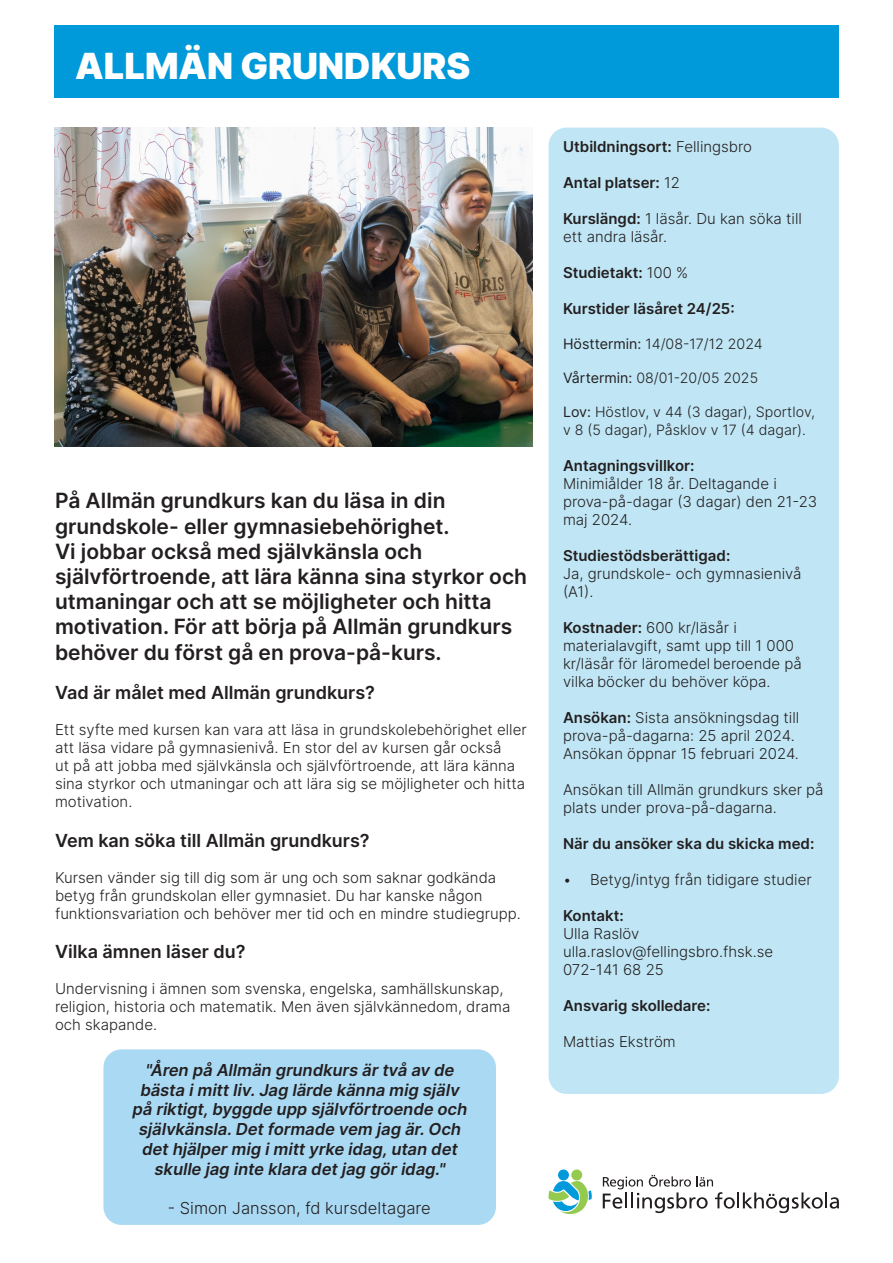
<style>
.page{position:relative;width:893px;height:1263px;background:#fff}
.page>*{position:absolute;margin:0;border:0;box-sizing:border-box;transform-origin:0 0}
.t1{font:900 36px "Inter";color:#fff}
.t2{font:600 21px/25.2px "Inter";color:#231f20}
.t3{font:600 18px "Inter";color:#231f20}
.t4{font:italic 600 16.5px/19.8px "Inter";color:#231f20;text-align:center}
.t5{font:300 16.5px "Inter";color:#231f20}
.t6{font:300 15px/18px "Inter";color:#231f20}
.t7{font:600 15px "Inter";color:#231f20}
.t8{font:300 14.25px/18px "Inter";color:#231f20}
.s1{font-weight:300}
.s2{font-weight:600}
.s3{font-weight:400}
</style>
<div class="page">
<div style="left:549px;top:128px;width:290px;height:966px;background:#c0e6f5;border-radius:18px"></div>
<div style="left:558px;top:1169px;width:11px;height:11px;background:#009ada;border-radius:50%"></div>
<div style="left:571px;top:1169px;width:11px;height:11px;background:#94ca4e;border-radius:50%"></div>
<svg style="left:549px;top:1181px;width:43px;height:33px"></svg>
<svg style="left:603px;top:1175px;width:236px;height:38px"></svg>
<img style="left:54px;top:128px;width:479px;height:318px">
<div style="left:103px;top:1049px;width:393px;height:176px;background:#aad9f3;border-radius:18px"></div>
<div style="left:54px;top:25px;width:785px;height:73px;background:#009ada"></div>
<p class="t1" style="left:75px;top:38px;width:397px">ALLMÄN GRUNDKURS</p>
<p class="t2" style="left:55px;top:487px;width:473px">På Allmän grundkurs kan du läsa in din grundskole- eller gymnasiebehörighet.<br>Vi jobbar också med självkänsla och självförtroende, att lära känna sina styrkor och utmaningar och att se möjligheter och hitta motivation. För att börja på Allmän grundkurs behöver du först gå en prova-på-kurs.</p>
<p class="t3" style="left:55px;top:679px;width:321px">Vad är målet med Allmän grundkurs?</p>
<p class="t6" style="left:55px;top:720px;width:473px">Ett syfte med kursen kan vara att läsa in grundskolebehörighet eller att läsa vidare på gymnasienivå. En stor del av kursen går också<br>ut på att jobba med självkänsla och självförtroende, att lära känna sina styrkor och utmaningar och att lära sig se möjligheter och hitta motivation.</p>
<p class="t3" style="left:55px;top:827px;width:316px">Vem kan söka till Allmän grundkurs?</p>
<p class="t6" style="left:55px;top:868px;width:467px">Kursen vänder sig till dig som är ung och som saknar godkända betyg från grundskolan eller gymnasiet. Du har kanske någon funktionsvariation och behöver mer tid och en mindre studiegrupp.</p>
<p class="t3" style="left:55px;top:938px;width:192px">Vilka ämnen läser du?</p>
<p class="t6" style="left:55px;top:980px;width:457px">Undervisning i ämnen som svenska, engelska, samhällskunskap, religion, historia och matematik. Men även självkännedom, drama och skapande.</p>
<p class="t4" style="left:132px;top:1059px;width:340px">"Åren på Allmän grundkurs ärtvå av de bästa imittliv.Jag lärde känna mig själv på riktigt,byggde upp självförtroende och självkänsla.Detformade vem jag är.Och dethjälpermig imittyrke idag,utan det skulle jag inte klara detjag göridag."</p>
<p class="t5" style="left:168px;top:1197px;width:264px">- Simon Jansson, fd kursdeltagare</p>
<p class="t7" style="left:563px;top:135px;width:191px">Utbildningsort: <span class="s1">Fellingsbro</span></p>
<p class="t7" style="left:563px;top:171px;width:118px">Antal platser: <span class="s1">12</span></p>
<p class="t6" style="left:563px;top:209px;width:240px"><span class="s2">Kurslängd:</span> 1 läsår. Du kan söka till ett andra läsår.</p>
<p class="t7" style="left:563px;top:261px;width:127px">Studietakt: <span class="s1">100 %</span></p>
<p class="t7" style="left:563px;top:297px;width:173px">Kurstider läsåret 24/25:</p>
<p class="t8" style="left:563px;top:334px;width:201px"><span class="s3">Hösttermin:</span> 14/08-17/12 2024</p>
<p class="t8" style="left:563px;top:369px;width:197px"><span class="s3">Vårtermin:</span> 08/01-20/05 2025</p>
<p class="t8" style="left:563px;top:403px;width:254px"><span class="s3">Lov:</span> Höstlov, v 44 (3 dagar), Sportlov, v 8 (5 dagar), Påsklov v 17 (4 dagar).</p>
<p class="t7" style="left:563px;top:455px;width:133px">Antagningsvillkor:</p>
<p class="t6" style="left:563px;top:475px;width:256px">Minimiålder 18 år. Deltagande i prova-på-dagar (3 dagar) den 21-23 maj 2024.</p>
<p class="t7" style="left:563px;top:545px;width:169px">Studiestödsberättigad:</p>
<p class="t6" style="left:563px;top:565px;width:240px">Ja, grundskole- och gymnasienivå (A1).</p>
<p class="t6" style="left:563px;top:619px;width:240px"><span class="s2">Kostnader:</span> 600 kr/läsår i materialavgift, samt upp till 1 000 kr/läsår för läromedel beroende på vilka böcker du behöver köpa.</p>
<p class="t6" style="left:563px;top:709px;width:238px"><span class="s2">Ansökan:</span> Sista ansökningsdag till prova-på-dagarna: 25 april 2024.<br>Ansökan öppnar 15 februari 2024.</p>
<p class="t6" style="left:563px;top:781px;width:262px">Ansökan till Allmän grundkurs sker på plats under prova-på-dagarna.</p>
<p class="t7" style="left:563px;top:833px;width:253px">När du ansöker ska du skicka med:</p>
<p class="t6" style="left:563px;top:871px;width:250px">• Betyg/intyg från tidigare studier</p>
<p class="t7" style="left:563px;top:905px;width:62px">Kontakt:</p>
<p class="t6" style="left:563px;top:925px;width:78px">Ulla Raslöv</p>
<p class="t6" style="left:563px;top:943px;width:212px">ulla.raslov@fellingsbro.fhsk.se</p>
<p class="t6" style="left:563px;top:961px;width:102px">072-141 68 25</p>
<p class="t7" style="left:563px;top:995px;width:149px">Ansvarig skolledare:</p>
<p class="t6" style="left:563px;top:1033px;width:114px">Mattias Ekström</p>
</div>
